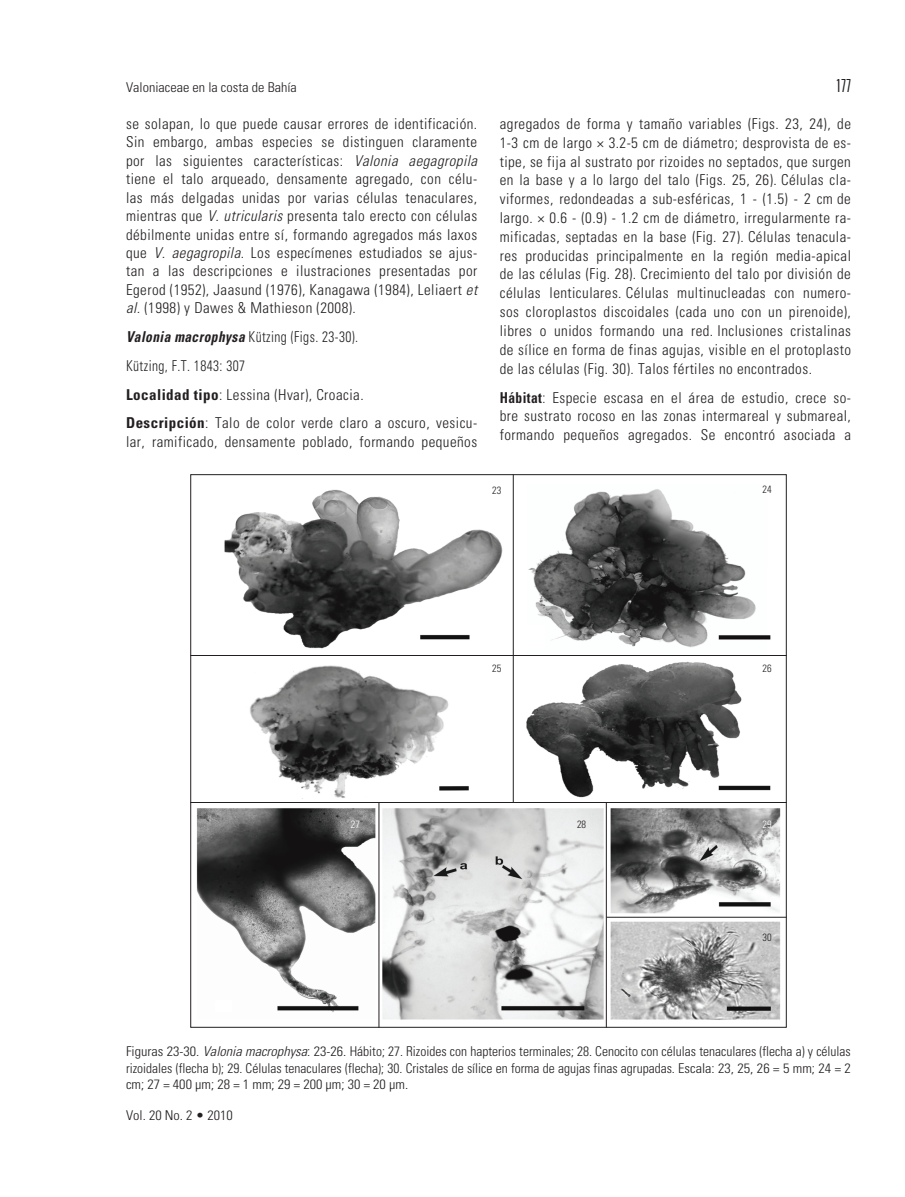
<style>
.page{position:relative;width:905px;height:1197px;background:#fff}
.page>*{position:absolute;margin:0;border:0;box-sizing:border-box;transform-origin:0 0}
.t1{font:300 ultra-condensed 18px "Univers";color:#231f20}
.t2{font:300 condensed 15px/18.8px "Univers";letter-spacing:.03em;color:#231f20;text-align:justify}
.t3{font:300 condensed 15px/28.8px "Univers";letter-spacing:.03em;color:#231f20;scale:.9 1}
.t4{font:300 condensed 13.5px/16.5px "Univers";color:#231f20;text-align:justify;scale:1.06 1}
.t5{font:300 condensed 13.5px "Univers";color:#231f20;scale:1.05 1}
.t6{font:300 condensed 10.5px "Univers";color:#231f20}
.t7{font:300 condensed 10.5px "Univers";color:#fff}
.s1{font-style:italic}
.s2{font-weight:700;font-style:italic}
.s3{font-weight:700}
</style>
<div class="page">
<img style="left:196px;top:476px;width:588px;height:550px">
<hr style="left:513px;top:474px;width:1px;height:328px;background:#231f20">
<hr style="left:190px;top:655px;width:596px;height:1px;background:#231f20">
<hr style="left:190px;top:802px;width:596px;height:1px;background:#231f20">
<hr style="left:606px;top:917px;width:180px;height:1px;background:#231f20">
<hr style="left:606px;top:802px;width:1px;height:226px;background:#231f20">
<hr style="left:378px;top:802px;width:1px;height:226px;background:#231f20">
<div style="left:524px;top:628px;width:20px;height:16px;background:#fff"></div>
<div style="left:215px;top:627px;width:16px;height:15px;background:#fff"></div>
<div style="left:215px;top:779px;width:17px;height:13px;background:#fff"></div>
<div style="left:216px;top:1000px;width:15px;height:11px;background:#fff"></div>
<div style="left:525px;top:781px;width:17px;height:11px;background:#fff"></div>
<p class="t5" style="left:126px;top:79px;width:164px">Valoniaceae en la costa de Bahía</p>
<p class="t1" style="left:836px;top:76px;width:16px">177</p>
<p class="t2" style="left:126px;top:114px;width:353px">se solapan, lo que puede causar errores de identificación.<br>Sin embargo, ambas especies se distinguen claramente por las siguientes características: <span class="s1">Valonia aegagropila </span>tiene el talo arqueado, densamente agregado, con célu&shy;las más delgadas unidas por varias células tenaculares, mientras que <span class="s1">V. utricularis</span> presenta talo erecto con células débilmente unidas entre sí, formando agregados más laxos que <span class="s1">V. aegagropila</span>. Los especímenes estudiados se ajus&shy;tan a las descripciones e ilustraciones presentadas por Egerod (1952), Jaasund (1976), Kanagawa (1984), Leliaert <span class="s1">et al.</span> (1998) y Dawes &amp; Mathieson (2008).</p>
<p class="t3" style="left:126px;top:322px;width:392px"><span class="s2">Valonia macrophysa</span> Kützing (Figs. 23-30).<br>Kützing, F.T. 1843: 307<br><span class="s3">Localidad tipo</span>: Lessina (Hvar), Croacia.<br><span class="s3">Descripción</span>: Talo de color verde claro a oscuro, vesicu-</p>
<p class="t2" style="left:126px;top:433px;width:353px">lar, ramificado, densamente poblado, formando pequeños</p>
<p class="t2" style="left:500px;top:114px;width:353px">agregados de forma y tamaño variables (Figs. 23, 24), de 1-3 cm de largo × 3.2-5 cm de diámetro; desprovista de es&shy;tipe, se fija al sustrato por rizoides no septados, que surgen en la base y a lo largo del talo (Figs. 25, 26). Células cla&shy;viformes, redondeadas a sub-esféricas, 1 - (1.5) - 2 cm de largo. × 0.6 - (0.9) - 1.2 cm de diámetro, irregularmente ra&shy;mificadas, septadas en la base (Fig. 27). Células tenacula&shy;res producidas principalmente en la región media-apical de las células (Fig. 28). Crecimiento del talo por división de células lenticulares. Células multinucleadas con numero&shy;sos cloroplastos discoidales (cada uno con un pirenoide), libres o unidos formando una red. Inclusiones cristalinas de sílice en forma de finas agujas, visible en el protoplasto de las células (Fig. 30). Talos fértiles no encontrados.</p>
<p class="t3" style="left:500px;top:388px;width:392px;line-height:18.8px;text-align:justify"><span class="s3">Hábitat</span>: Especie escasa en el área de estudio, crece so&shy;bre sustrato rocoso en las zonas intermareal y submareal, formando pequeños agregados. Se encontró asociada a</p>
<p class="t6" style="left:492px;top:484px;width:11px">23</p>
<p class="t6" style="left:762px;top:483px;width:11px">24</p>
<p class="t6" style="left:492px;top:662px;width:11px">25</p>
<p class="t6" style="left:762px;top:662px;width:11px">26</p>
<p class="t7" style="left:351px;top:818px;width:11px">27</p>
<p class="t6" style="left:577px;top:818px;width:11px">28</p>
<p class="t7" style="left:762px;top:818px;width:11px">29</p>
<p class="t6" style="left:762px;top:931px;width:11px">30</p>
<p class="t4" style="left:126px;top:1043px;width:685px">Figuras 23-30. <span class="s1">Valonia macrophysa</span>: 23-26. Hábito; 27. Rizoides con hapterios terminales; 28. Cenocito con células tenaculares (flecha a) y células rizoidales (flecha b); 29. Células tenaculares (flecha); 30. Cristales de sílice en forma de agujas finas agrupadas. Escala: 23, 25, 26 = 5 mm; 24 = 2 cm; 27 = 400 µm; 28 = 1 mm; 29 = 200 µm; 30 = 20 µm.</p>
<p class="t5" style="left:126px;top:1108px;width:103px">Vol. 20 No. 2 • 2010</p>
</div>
